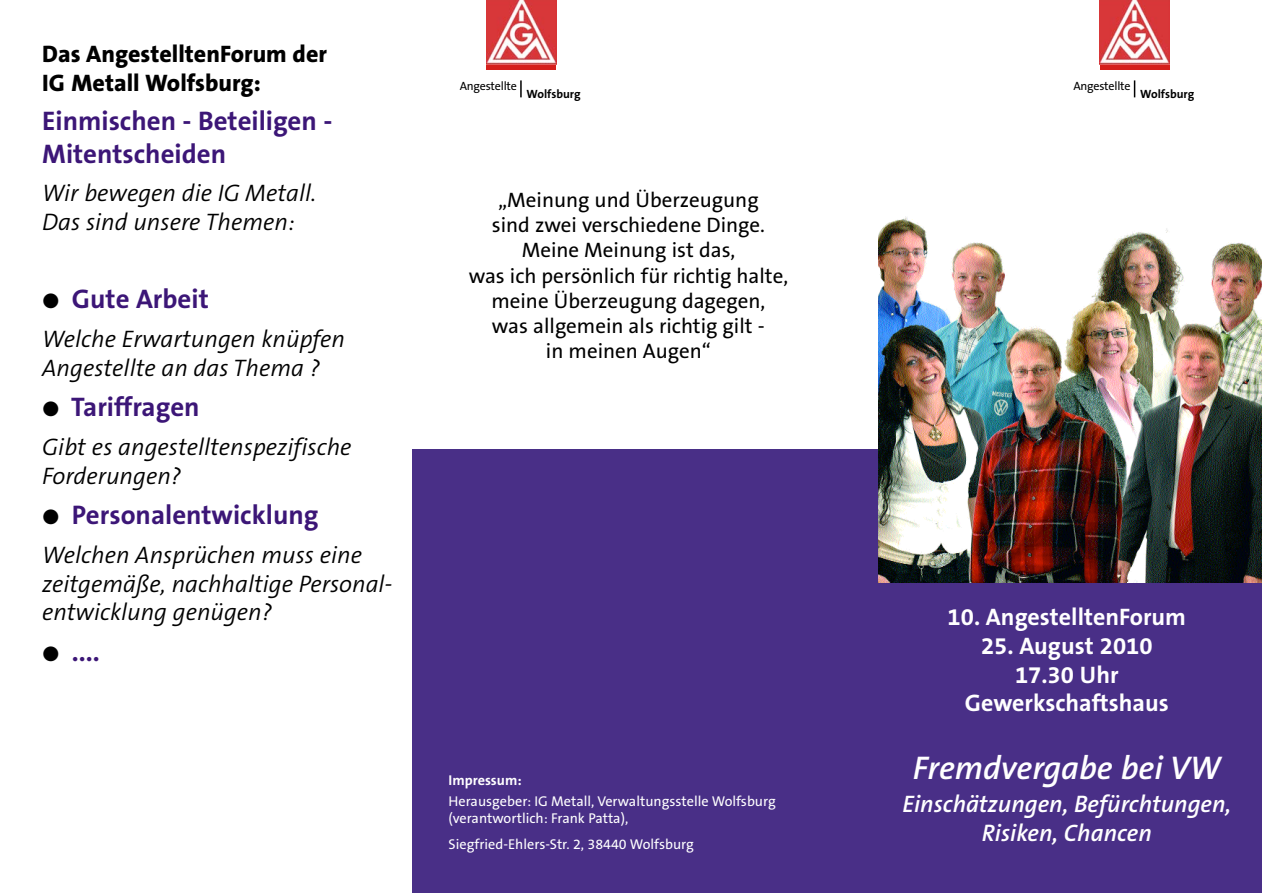
<style>
.page{position:relative;width:1263px;height:893px;background:#fff}
.page>*{position:absolute;margin:0;border:0;box-sizing:border-box;transform-origin:0 0}
.t1{font:italic 600 33px "The Sans B6";color:#fff}
.t2{font:700 27px/32.4px "The Sans B7";color:#3c1677}
.t3{font:italic 300 24px/28.8px "The Sans B4";color:#000}
.t4{font:700 24px/28.8px "The Sans B7";color:#fff;text-align:center}
.t5{font:italic 600 24px/28.8px "The Sans B6";color:#fff;text-align:center}
.t6{font:800 24px/28.8px "The Sans B8";color:#000}
.t7{font:21px/25.2px "The Sans B5 Plain";color:#000;text-align:center}
.t8{font:14.25px/17.1px "The Sans B5 Plain";color:#fff}
.t9{font:700 14.25px "The Sans B7";color:#fff}
.t10{font:12px "The Sans B5 Plain";letter-spacing:-.015em;color:#000}
.t11{font:700 12px "The Sans B7";color:#000}
.s1{font-family:"European Pi Three";font-weight:400;font-size:21px;color:#000}
</style>
<div class="page">
<div style="left:412px;top:449px;width:850px;height:444px;background:#492f87"></div>
<div style="left:1100px;top:0;width:70px;height:69px;background:#d51f1b"></div>
<img style="left:1100px;top:0;width:70px;height:65px">
<svg style="left:1134px;top:80px;width:1px;height:17px"></svg>
<div style="left:486px;top:0;width:70px;height:69px;background:#d51f1b"></div>
<img style="left:486px;top:0;width:70px;height:65px">
<svg style="left:520px;top:80px;width:2px;height:17px"></svg>
<img style="left:878px;top:216px;width:384px;height:366px">
<p class="t6" style="left:42px;top:42px;width:286px">Das AngestelltenForum der<br>IG Metall Wolfsburg:</p>
<p class="t2" style="left:42px;top:108px;width:292px">Einmischen - Beteiligen -<br>Mitentscheiden</p>
<p class="t3" style="left:42px;top:181px;width:275px">Wir bewegen die IG Metall.<br>Das sind unsere Themen:</p>
<p class="t2" style="left:42px;top:285px;width:168px"><span class="s1">P</span> Gute Arbeit</p>
<p class="t3" style="left:42px;top:326px;width:304px">Welche Erwartungen knüpfen<br>Angestellte an das Thema ?</p>
<p class="t2" style="left:42px;top:393px;width:159px"><span class="s1">P</span> Tariffragen</p>
<p class="t3" style="left:42px;top:435px;width:311px">Gibt es angestelltenspezifische<br>Forderungen?</p>
<p class="t2" style="left:42px;top:501px;width:278px"><span class="s1">P</span> Personalentwicklung</p>
<p class="t3" style="left:42px;top:543px;width:352px">Welchen Ansprüchen muss eine zeitgemäße, nachhaltige Personal&shy;entwicklung genügen?</p>
<p class="t2" style="left:42px;top:638px;width:59px"><span class="s1">P</span> ....</p>
<p class="t10" style="left:460px;top:81px;width:59px">Angestellte</p>
<p class="t11" style="left:527px;top:89px;width:56px">Wolfsburg</p>
<p class="t7" style="left:469px;top:189px;width:321px">„Meinung und Überzeugung<br>sind zwei verschiedene Dinge.<br>Meine Meinung ist das,<br>was ich persönlich für richtig halte, meine Überzeugung dagegen,<br>was allgemein als richtig gilt -<br>in meinen Augen“</p>
<p class="t9" style="left:449px;top:774px;width:75px">Impressum:</p>
<p class="t8" style="left:449px;top:794px;width:329px">Herausgeber: IG Metall, Verwaltungsstelle Wolfsburg (verantwortlich: Frank Patta),</p>
<p class="t8" style="left:449px;top:837px;width:247px">Siegfried-Ehlers-Str. 2, 38440 Wolfsburg</p>
<p class="t10" style="left:1073px;top:81px;width:59px">Angestellte</p>
<p class="t11" style="left:1140px;top:89px;width:56px">Wolfsburg</p>
<p class="t4" style="left:948px;top:605px;width:240px">10. AngestelltenForum</p>
<p class="t4" style="left:965px;top:634px;width:205px">25. August 2010<br>17.30 Uhr<br>Gewerkschaftshaus</p>
<h1 class="t1" style="left:913px;top:755px;width:309px">Fremdvergabe bei VW</h1>
<p class="t5" style="left:902px;top:792px;width:330px">Einschätzungen, Befürchtungen,<br>Risiken, Chancen</p>
</div>
